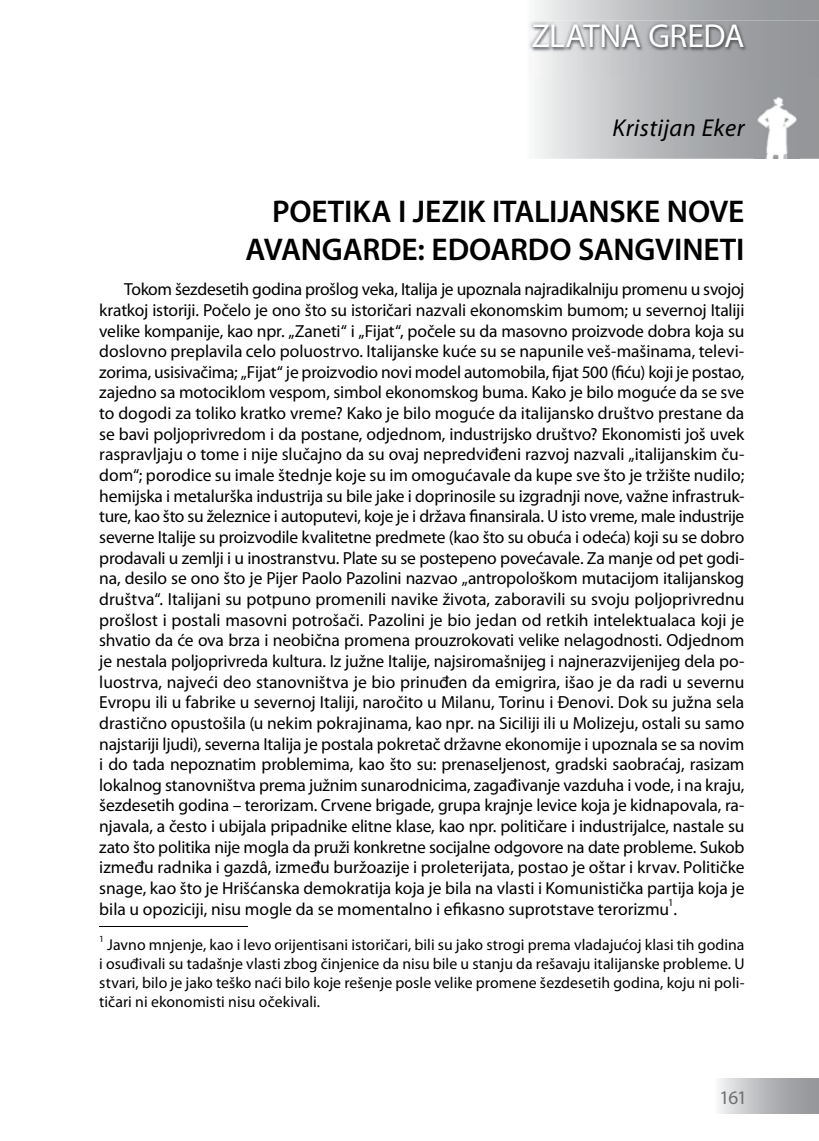
<style>
.page{position:relative;width:819px;height:1141px;background:#fff}
.page>*{position:absolute;margin:0;border:0;box-sizing:border-box;transform-origin:0 0}
.t1{font:33.25px "Myriad Pro";letter-spacing:-.015em;color:#fff}
.t2{font:600 31.5px/37.8px "Myriad Pro";letter-spacing:-.005em;color:#000;text-align:right}
.t3{font:italic 24.5px "Myriad Pro";letter-spacing:.015em;color:#000}
.t4{font:19.25px "Myriad Pro";color:#6d6f71}
.t5{font:17.5px/20.7px "Myriad Pro";color:#000;text-align:justify}
.t6{font:15.75px/18.9px "Myriad Pro";color:#000;text-align:justify}
.t7{font:10.5px "Myriad Pro";color:#000}
.t8{font:9.45px "Myriad Pro";color:#000}
</style>
<div class="page">
<div style="left:714px;top:1079px;width:105px;height:35px;background:linear-gradient(to right,#efeff0,#888a8d)"></div>
<hr style="left:99px;top:926px;width:149px;height:1px;background:#000">
<svg style="left:535px;top:0;width:284px;height:159px;background:#b9bbbd"></svg>
<img style="left:529px;top:21px;width:290px;height:57px">
<img style="left:532px;top:24px;width:287px;height:53px">
<img style="left:754px;top:95px;width:45px;height:64px">
<h1 class="t1" style="left:531px;top:18px;width:214px">ZLATNA GREDA</h1>
<h3 class="t3" style="left:612px;top:115px;width:133px">Kristijan Eker</h3>
<h2 class="t2" style="left:245px;top:193px;width:500px">PO E TI KA I JE ZIK ITA LI JAN SKE NO VE<br>AVAN GAR DE: EDO AR DO SAN GVI NE TI</h2>
<p class="t5" style="left:99px;top:279px;width:646px;text-indent:25px">To kom še zde se tih go di na pro šlog ve ka, Ita li ja je upo zna la naj ra di kal ni ju pro me nu u svo joj krat koj isto ri ji. Po če lo je ono što su isto ri ča ri na zva li eko nom skim bu mom; u se ver noj Ita li ji ve li ke kom pa ni je, kao npr. „Za ne ti“ i „Fi jat“, po če le su da ma sov no pro iz vo de do bra ko ja su do slov no pre pla vi la ce lo po lu o str vo. Ita li jan ske ku će su se na pu ni le veš-ma ši na ma, te le vi&shy;zo ri ma, usi si va či ma; „Fi jat“ je pro iz vo dio no vi mo del auto mo bi la, fijat 500 (fiću) ko ji je po stao, za jed no sa mo to ci klom ve spom, sim bol eko nom skog bu ma. Ka ko je bi lo mo gu će da se sve to do go di za to li ko krat ko vre me? Ka ko je bi lo mo gu će da ita li jan sko dru štvo pre sta ne da se ba vi po ljo pri vre dom i da po sta ne, od jed nom, in du strij sko dru štvo? Eko no mi sti još uvek ras pra vlja ju o to me i ni je slu čaj no da su ovaj ne pred vi đe ni raz voj nazvali „ita li jan skim ču&shy;dom“; po ro di ce su ima le šted nje ko je su im omo gu ća va le da ku pe sve što je tr ži šte nu di lo; he mij ska i me ta lur ška in du stri ja su bi le ja ke i do pri no si le su iz grad nji no ve, va žne in fra struk&shy;tu re, kao što su že le zni ce i auto pu te vi, ko je je i dr ža va finan si ra la. U isto vre me, ma le in du stri je se ver ne Ita li je su pro iz vo di le kva li tet ne pred me te (kao što su obu ća i ode ća) ko ji su se do bro pro da va li u ze mlji i u ino stran stvu. Pla te su se po ste pe no po ve ća va le. Za ma nje od pet go di&shy;na, de si lo se ono što je Pi jer Pa o lo Pa zo li ni na zvao „an tro po lo škom mu ta ci jom ita li jan skog dru štva“. Ita li ja ni su pot pu no pro me ni li na vi ke ži vo ta, za bo ra vi li su svo ju po ljo pri vred nu pro šlost i po sta li ma sov ni po tro ša či. Pa zo li ni je bio je dan od ret kih in te lek tu a la ca ko ji je shva tio da će ova br za i neo bič na pro me na pro u zro ko va ti ve li ke ne la god no sti. Od jed nom je ne sta la po ljo pri vre da kul tu ra. Iz ju žne Ita li je, naj si ro ma šni jeg i naj ne ra zvi je ni jeg de la po&shy;lu o str va, naj ve ći deo sta nov ni štva je bio pri nu đen da emi gri ra, išao je da ra di u se ver nu Evro pu ili u fa bri ke u se ver noj Ita li ji, na ro či to u Mi la nu, To ri nu i Đe no vi. Dok su ju žna se la dra stič no opu sto ši la (u ne kim po kra ji na ma, kao npr. na Si ci li ji ili u Mo li ze ju, osta li su sa mo naj sta ri ji lju di), se ver na Ita li ja je po sta la po kre tač dr žav ne eko no mi je i upo zna la se sa no vim i do ta da ne po zna tim pro ble mi ma, kao što su: pre na se lje nost, grad ski sa o bra ćaj, ra si zam lo kal nog sta nov ni štva pre ma ju žnim su na rod ni ci ma, za ga đi va nje va zdu ha i vo de, i na kra ju, še zde se tih go di na – te ro ri zam. Cr ve ne bri ga de, gru pa kraj nje le vi ce ko ja je kid na po va la, ra&shy;nja va la, a če sto i ubi ja la pri pad ni ke elit ne kla se, kao npr. po li ti ča re i in du stri jal ce, na sta le su za to što po li ti ka ni je mo gla da pruži kon kret ne so ci jal ne od go vo re na da te pro ble me. Su kob iz me đu rad ni ka i ga zdâ, iz me đu bur žo a zi je i pro le te ri ja ta, po stao je oštar i kr vav. Po li tič ke sna ge, kao što je Hr išćan ska de mo kra ti ja ko ja je bi la na vla sti i Ko mu ni stič ka par ti ja ko ja je bi la u opo zi ci ji, ni su mo gle da se mo men tal no i efika sno su prot sta ve te ro ri zmu .</p>
<p class="t7" style="left:668px;top:897px;width:7px">1</p>
<p class="t8" style="left:99px;top:934px;width:6px">1</p>
<p class="t6" style="left:99px;top:936px;width:646px;text-indent:8px">Jav no mnje nje, kao i le vo ori jen ti sa ni isto ri ča ri, bi li su ja ko stro gi pre ma vla da ju ćoj kla si tih go di na i osu đi va li su ta da šnje vla sti zbog či nje ni ce da ni su bi le u sta nju da re ša va ju ita li jan ske pro ble me. U stva ri, bi lo je ja ko te ško na ći bi lo ko je re še nje po sle ve li ke pro me ne še zde se tih go di na, ko ju ni po li&shy;ti ča ri ni eko no mi sti ni su oče ki va li.</p>
<p class="t4" style="left:719px;top:1087px;width:29px">161</p>
</div>
